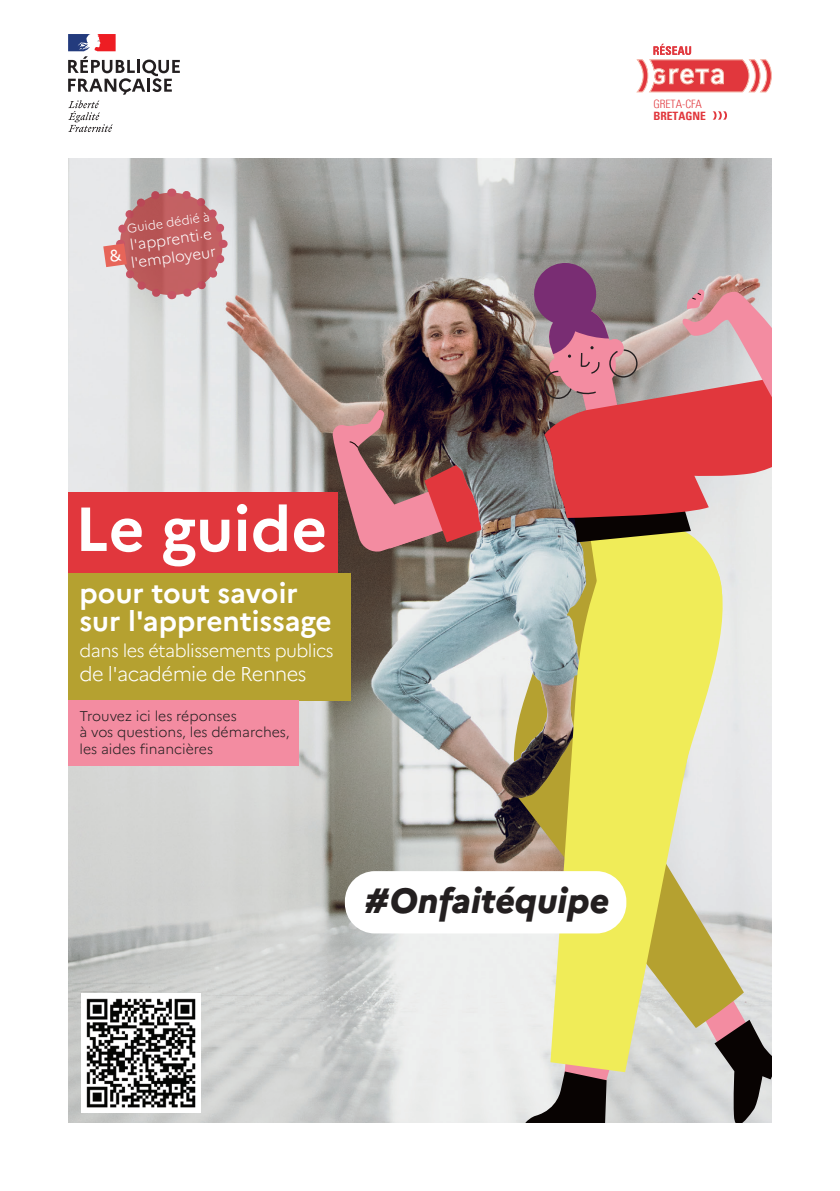
<style>
.page{position:relative;width:840px;height:1191px;background:#fff}
.page>*{position:absolute;margin:0;border:0;box-sizing:border-box;transform-origin:0 0}
.t1{font:700 62px "Marianne";color:#fff}
.t2{font:italic 800 35px "Marianne";color:#231f20}
.t3{font:700 28px "Marianne";color:#fff}
.t4{font:300 20px "Marianne";letter-spacing:-.03em;color:#fff}
.t5{font:300 18px "Marianne";letter-spacing:-.03em;color:#fff}
.t6{font:300 15px "Marianne";color:#fff}
.t7{font:300 14px/16.8px "Marianne";color:#231f20}
.t8{font:300 12.2px "Marianne";color:#fff}
.t9{font:300 condensed 11.6px "Univers";color:#e1373d}
.t10{font:700 condensed 11.6px "Univers";color:#e1373d}
.s1{font-size:13.6px}
</style>
<div class="page">
<img style="left:68px;top:159px;width:703px;height:964px">
<svg style="left:703px;top:1000px;width:68px;height:123px;background:#7c7b7a"></svg>
<svg style="left:517px;top:764px;width:226px;height:264px;background:#bab1a5"></svg>
<svg style="left:550px;top:764px;width:183px;height:308px;background:#ddd77c"></svg>
<svg style="left:331px;top:408px;width:150px;height:145px;background:#985b5f"></svg>
<svg style="left:520px;top:1052px;width:91px;height:71px;background:#908875"></svg>
<svg style="left:513px;top:262px;width:258px;height:502px;background:#c8a080"></svg>
<div style="left:68px;top:492px;width:269px;height:82px;background:#e1373d"></div>
<div style="left:68px;top:573px;width:282px;height:127px;background:#b5a130"></div>
<svg style="left:636px;top:44px;width:136px;height:49px"></svg>
<svg style="left:68px;top:34px;width:112px;height:98px"></svg>
<svg style="left:712px;top:111px;width:14px;height:9px"></svg>
<div style="left:68px;top:700px;width:231px;height:65px;background:#f38ca1"></div>
<div style="left:345px;top:871px;width:281px;height:62px;background:#fff;border-radius:30px"></div>
<img style="left:81px;top:994px;width:119px;height:118px">
<svg style="left:103px;top:187px;width:125px;height:114px;background:#cb8a8c"></svg>
<p class="t8" style="left:126px;top:221px;width:85px;rotate:-8deg">Guide dédié à</p>
<p class="t6" style="left:129px;top:236px;width:84px;rotate:-8deg">l'apprenti<span class="s1">·</span>e</p>
<p class="t6" style="left:130px;top:254px;width:87px;rotate:-8deg">l'employeur</p>
<p class="t9" style="left:653px;top:96px;width:50px">GRETA-CFA</p>
<p class="t10" style="left:653px;top:108px;width:54px">BRETAGNE</p>
<p class="t1" style="left:75px;top:491px;width:254px">Le guide</p>
<p class="t3" style="left:79px;top:576px;width:220px">pour tout savoir</p>
<p class="t3" style="left:79px;top:604px;width:254px">sur l'apprentissage</p>
<p class="t5" style="left:79px;top:639px;width:255px">dans les établissements publics</p>
<p class="t4" style="left:79px;top:661px;width:228px">de l'académie de Rennes</p>
<p class="t7" style="left:79px;top:707px;width:159px">Trouvez ici les réponses</p>
<p class="t7" style="left:79px;top:724px;width:211px">à vos questions, les démarches, les aides financières</p>
<p class="t2" style="left:364px;top:879px;width:246px">#Onfaitéquipe</p>
</div>
